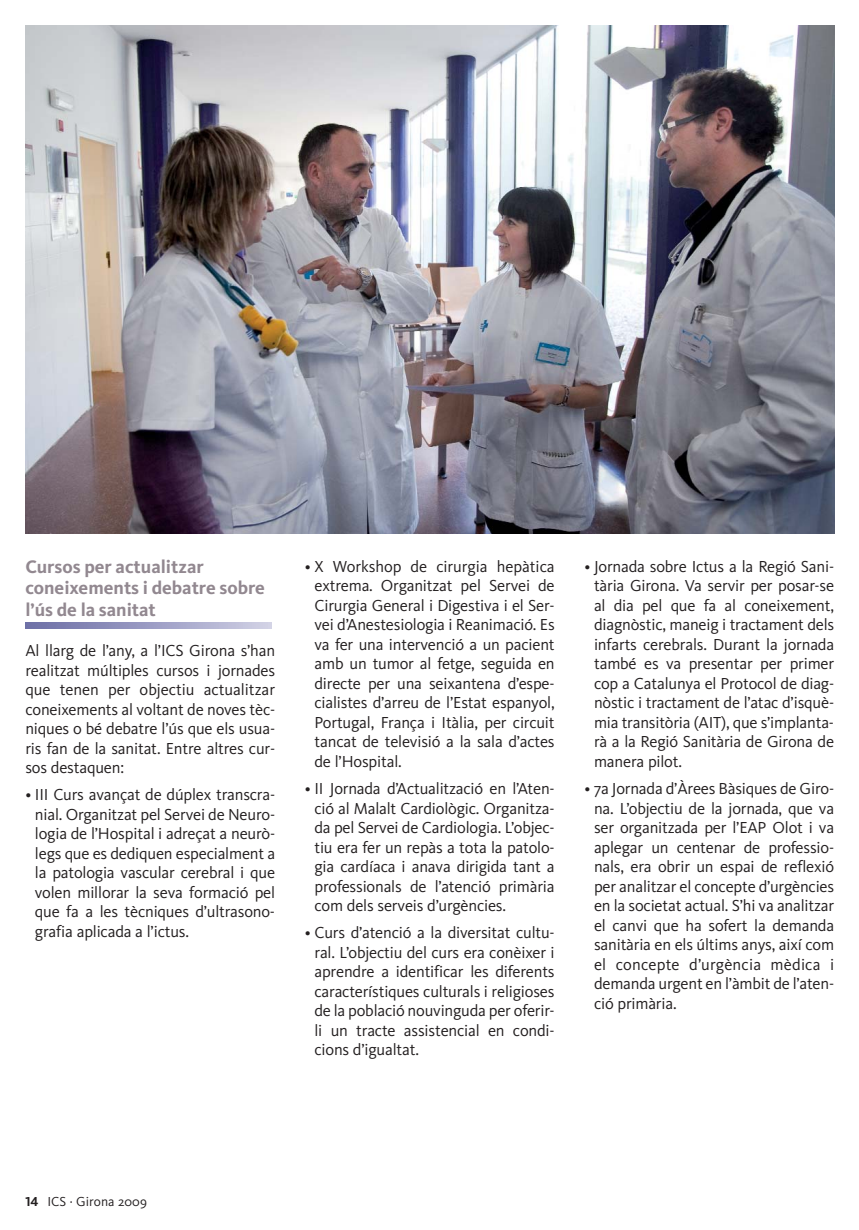
<style>
.page{position:relative;width:859px;height:1230px;background:#fff}
.page>*{position:absolute;margin:0;border:0;box-sizing:border-box;transform-origin:0 0}
.t1{font:700 18.75px/21px "Kievit";color:#928890}
.t2{font:16.5px/19.5px "Kievit";letter-spacing:-.01em;color:#231f20;text-align:justify}
.t3{font:13.5px "Kievit";letter-spacing:.005em;color:#231f20}
.s1{font-family:"Kievit Bold SC"}
</style>
<div class="page">
<img style="left:25px;top:26px;width:808px;height:507px">
<svg style="left:25px;top:622px;width:246px;height:6px"></svg>
<p class="t1" style="left:25px;top:558px;width:241px">Cursos per actualitzar coneixements i debatre sobre l’ús de la sanitat</p>
<p class="t2" style="left:25px;top:642px;width:251px">Al llarg de l’any, a l’ICS Girona s’han realitzat múltiples cursos i jornades que tenen per objectiu actualitzar coneixements al voltant de noves tèc&shy;niques o bé debatre l’ús que els usua&shy;ris fan de la sanitat. Entre altres cur&shy;sos destaquen:</p>
<p class="t2" style="left:35px;top:786px;width:241px;text-indent:-10px">• III Curs avançat de dúplex transcra&shy;nial. Organitzat pel Servei de Neuro&shy;logia de l’Hospital i adreçat a neurò&shy;legs que es dediquen especialment a la patologia vascular cerebral i que volen millorar la seva formació pel que fa a les tècniques d’ultrasono&shy;grafia aplicada a l’ictus.</p>
<p class="t2" style="left:314px;top:558px;width:241px;text-indent:-10px">• X Workshop de cirurgia hepàtica extrema. Organitzat pel Servei de Cirurgia General i Digestiva i el Ser&shy;vei d’Anestesiologia i Reanimació. Es va fer una intervenció a un pacient amb un tumor al fetge, seguida en directe per una seixantena d’espe&shy;cialistes d’arreu de l’Estat espanyol, Portugal, França i Itàlia, per circuit tancat de televisió a la sala d’actes de l’Hospital.</p>
<p class="t2" style="left:314px;top:780px;width:241px;text-indent:-10px">• II Jornada d’Actualització en l’Aten&shy;ció al Malalt Cardiològic. Organitza&shy;da pel Servei de Cardiologia. L’objec&shy;tiu era fer un repàs a tota la patolo&shy;gia cardíaca i anava dirigida tant a professionals de l’atenció primària com dels serveis d’urgències.</p>
<p class="t2" style="left:314px;top:924px;width:241px;text-indent:-10px">• Curs d’atenció a la diversitat cultu&shy;ral. L’objectiu del curs era conèixer i aprendre a identificar les diferents característiques culturals i religioses de la població nouvinguda per oferir&shy;li un tracte assistencial en condi&shy;cions d’igualtat.</p>
<p class="t2" style="left:593px;top:558px;width:241px;text-indent:-10px">• Jornada sobre Ictus a la Regió Sani&shy;tària Girona. Va servir per posar-se al dia pel que fa al coneixement, diagnòstic, maneig i tractament dels infarts cerebrals. Durant la jornada també es va presentar per primer cop a Catalunya el Protocol de diag&shy;nòstic i tractament de l’atac d’isquè&shy;mia transitòria (AIT), que s’implanta&shy;rà a la Regió Sanitària de Girona de manera pilot.</p>
<p class="t2" style="left:593px;top:780px;width:241px;text-indent:-10px">• 7a Jornada d’Àrees Bàsiques de Giro&shy;na. L’objectiu de la jornada, que va ser organitzada per l’EAP Olot i va aplegar un centenar de professio&shy;nals, era obrir un espai de reflexió per analitzar el concepte d’urgències en la societat actual. S’hi va analitzar el canvi que ha sofert la demanda sanitària en els últims anys, així com el concepte d’urgència mèdica i demanda urgent en l’àmbit de l’aten&shy;ció primària.</p>
<p class="t3" style="left:25px;top:1195px;width:123px"><span class="s1">14</span> ICS · Girona 2009</p>
</div>
